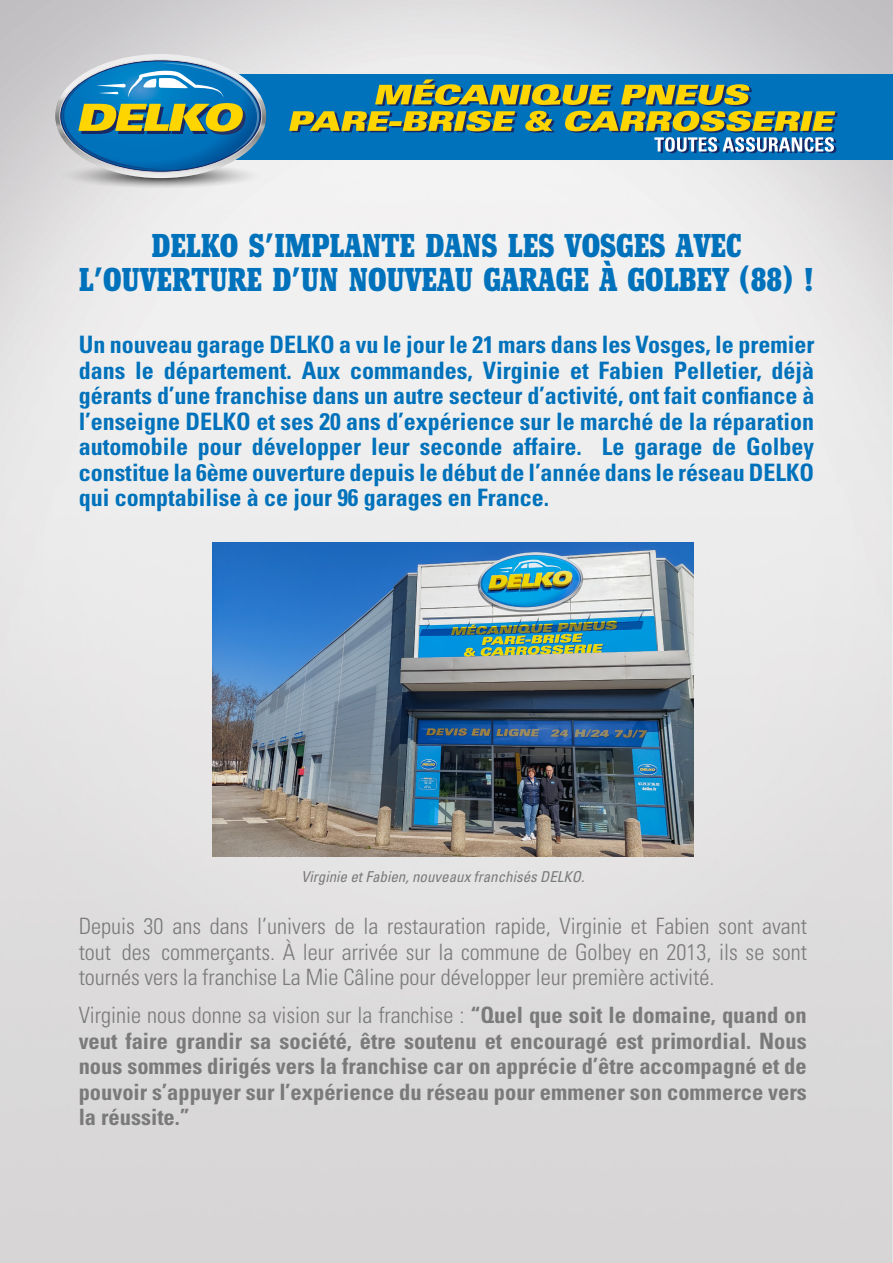
<style>
.page{position:relative;width:893px;height:1263px;background:#fff}
.page>*{position:absolute;margin:0;border:0;box-sizing:border-box;transform-origin:0 0}
.t1{font:700 condensed 34.5px/34.5px "Beton T";color:#0072bb;text-align:center}
.t2{font:700 condensed 24px/25.5px "Univers LT Std";color:#0072bb;text-align:justify}
.t3{font:700 condensed 22.5px/25.5px "Univers LT Std";color:#797a79;text-align:justify}
.t4{font:300 condensed 22.5px/25.5px "Univers LT Std";color:#797a79;text-align:justify}
.t5{font:italic condensed 15px "Univers LT Std";color:#7a7a79}
.s1{font-weight:300}
</style>
<div class="page">
<img style="left:0;top:0;width:893px;height:1263px">
<img style="left:212px;top:543px;width:482px;height:313px">
<div style="left:232px;top:74px;width:661px;height:86px;background:#0072bb"></div>
<svg style="left:289px;top:79px;width:549px;height:74px"></svg>
<svg style="left:55px;top:54px;width:211px;height:135px"></svg>
<h1 class="t1" style="left:79px;top:227px;width:737px">DELKO S’IMPLANTE DANS LES VOSGES AVEC<br>L’OUVERTURE D’UN NOUVEAU GARAGE À GOLBEY (88) !</h1>
<p class="t2" style="left:79px;top:332px;width:737px">Un nouveau garage DELKO a vu le jour le 21 mars dans les Vosges, le premier dans le département. Aux commandes, Virginie et Fabien Pelletier, déjà gérants d’une franchise dans un autre secteur d’activité, ont fait confiance à l’enseigne DELKO et ses 20 ans d’expérience sur le marché de la réparation automobile pour développer leur seconde affaire. Le garage de Golbey constitue la 6ème ouverture depuis le début de l’année dans le réseau DELKO qui comptabilise à ce jour 96 garages en France.</p>
<p class="t5" style="left:301px;top:867px;width:285px">Virginie et Fabien, nouveaux franchisés DELKO.</p>
<p class="t4" style="left:79px;top:913px;width:730px">Depuis 30 ans dans l’univers de la restauration rapide, Virginie et Fabien sont avant tout des commerçants. À leur arrivée sur la commune de Golbey en 2013, ils se sont tournés vers la franchise La Mie Câline pour développer leur première activité.</p>
<p class="t3" style="left:79px;top:1002px;width:730px"><span class="s1">Virginie nous donne sa vision sur la franchise :</span> “Quel que soit le domaine, quand on veut faire grandir sa société, être soutenu et encouragé est primordial. Nous nous sommes dirigés vers la franchise car on apprécie d’être accompagné et de pouvoir s’appuyer sur l’expérience du réseau pour emmener son commerce vers la réussite.”</p>
</div>
